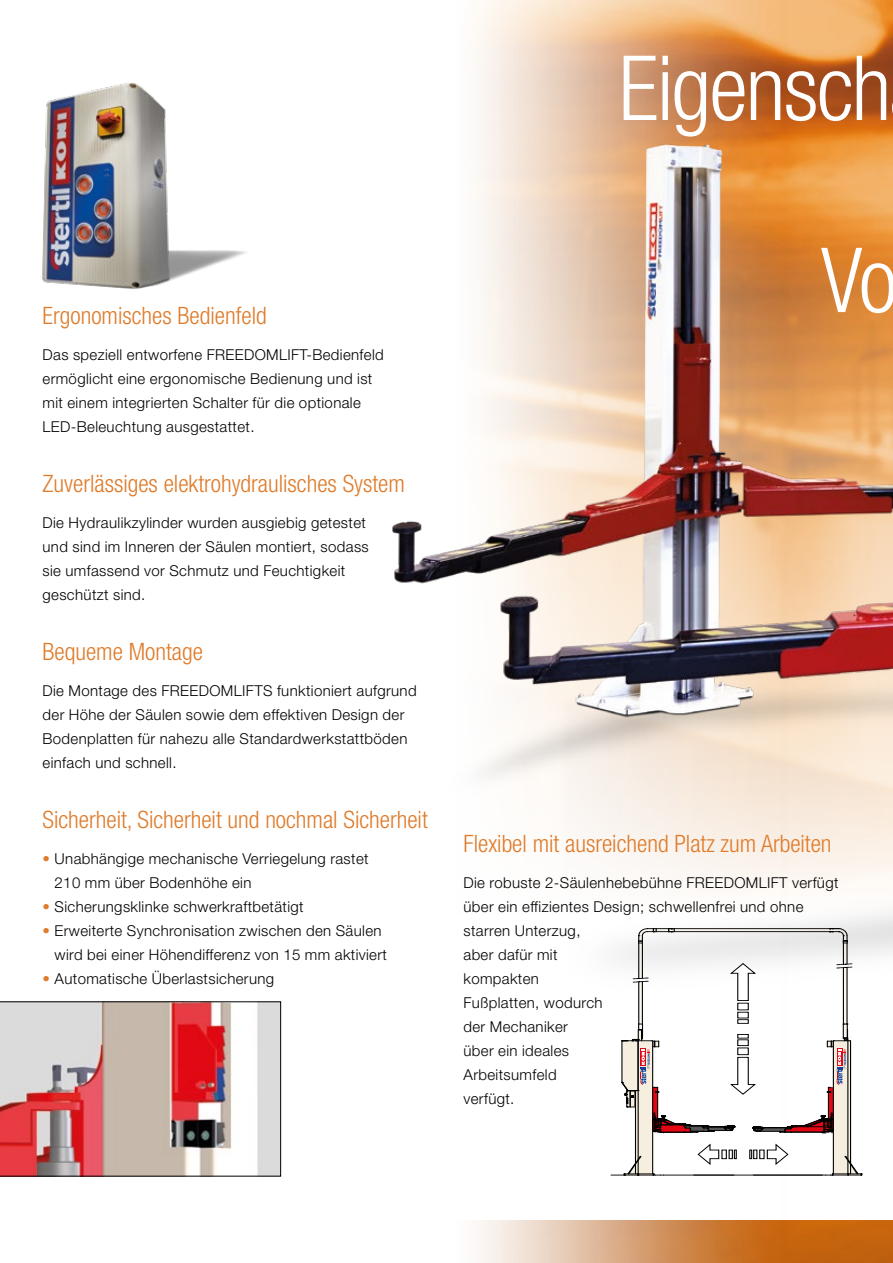
<style>
.page{position:relative;width:893px;height:1263px;background:#fff}
.page>*{position:absolute;margin:0;border:0;box-sizing:border-box;transform-origin:0 0}
.t1{font:300 condensed 90px "Helvetica Neue LT Std";letter-spacing:-.025em;color:#fff}
.t2{font:300 condensed 24px "Helvetica Neue LT Std";color:#df7b2a}
.t3{font:300 15px/24px "Helvetica Neue LT Std";letter-spacing:.025em;color:#000}
.s1{font-weight:400;color:#df7b2a}
</style>
<div class="page">
<div style="left:799px;top:1220px;width:94px;height:43px;background:#c6630e"></div>
<img style="left:478px;top:1174px;width:321px;height:89px">
<img style="left:203px;top:250px;width:44px;height:19px">
<img style="left:392px;top:0;width:501px;height:955px">
<svg style="left:611px;top:928px;width:252px;height:248px"></svg>
<div style="left:738px;top:1003px;width:10px;height:7px;background:#fff"></div>
<div style="left:737px;top:1003px;width:11px;height:7px;border:1px solid #000"></div>
<svg style="left:0;top:1001px;width:281px;height:175px;background:#cfa19f"></svg>
<img style="left:42px;top:83px;width:161px;height:206px">
<h1 class="t1" style="left:619px;top:37px;width:274px">Eigensch</h1>
<h2 class="t2" style="left:43px;top:302px;width:226px">Ergonomisches Bedienfeld</h2>
<p class="t3" style="left:43px;top:342px;width:343px">Das speziell entworfene FREEDOMLIFT-Bedienfeld ermöglicht eine ergonomische Bedienung und ist mit einem integrierten Schalter für die optionale LED-Beleuchtung ausgestattet.</p>
<h2 class="t2" style="left:43px;top:470px;width:364px">Zuverlässiges elektrohydraulisches System</h2>
<p class="t3" style="left:43px;top:510px;width:328px">Die Hydraulikzylinder wurden ausgiebig getestet und sind im Inneren der Säulen montiert, sodass sie umfassend vor Schmutz und Feuchtigkeit geschützt sind.</p>
<h2 class="t2" style="left:43px;top:638px;width:162px">Bequeme Montage</h2>
<p class="t3" style="left:43px;top:678px;width:376px">Die Montage des FREEDOMLIFTS funktioniert aufgrund der Höhe der Säulen sowie dem effektiven Design der Bodenplatten für nahezu alle Standardwerkstattböden einfach und schnell.</p>
<h2 class="t2" style="left:43px;top:806px;width:387px">Sicherheit, Sicherheit und nochmal Sicherheit</h2>
<p class="t3" style="left:55px;top:846px;width:316px;text-indent:-12px"><span class="s1">•</span> Unabhängige mechanische Verriegelung rastet<br>210 mm über Bodenhöhe ein</p>
<p class="t3" style="left:43px;top:894px;width:263px"><span class="s1">•</span> Sicherungsklinke schwerkraftbetätigt</p>
<p class="t3" style="left:55px;top:918px;width:334px;text-indent:-12px"><span class="s1">•</span> Erweiterte Synchronisation zwischen den Säulen wird bei einer Höhendifferenz von 15 mm aktiviert</p>
<p class="t3" style="left:43px;top:966px;width:233px"><span class="s1">•</span> Automatische Überlastsicherung</p>
<h1 class="t1" style="left:821px;top:229px;width:78px">Vo</h1>
<h2 class="t2" style="left:463px;top:830px;width:370px">Flexibel mit ausreichend Platz zum Arbeiten</h2>
<p class="t3" style="left:463px;top:870px;width:377px">Die robuste 2-Säulenhebebühne FREEDOMLIFT verfügt über ein effizientes Design; schwellenfrei und ohne starren Unterzug,<br>aber dafür mit<br>kompakten<br>Fußplatten, wodurch<br>der Mechaniker<br>über ein ideales<br>Arbeitsumfeld<br>verfügt.</p>
</div>
